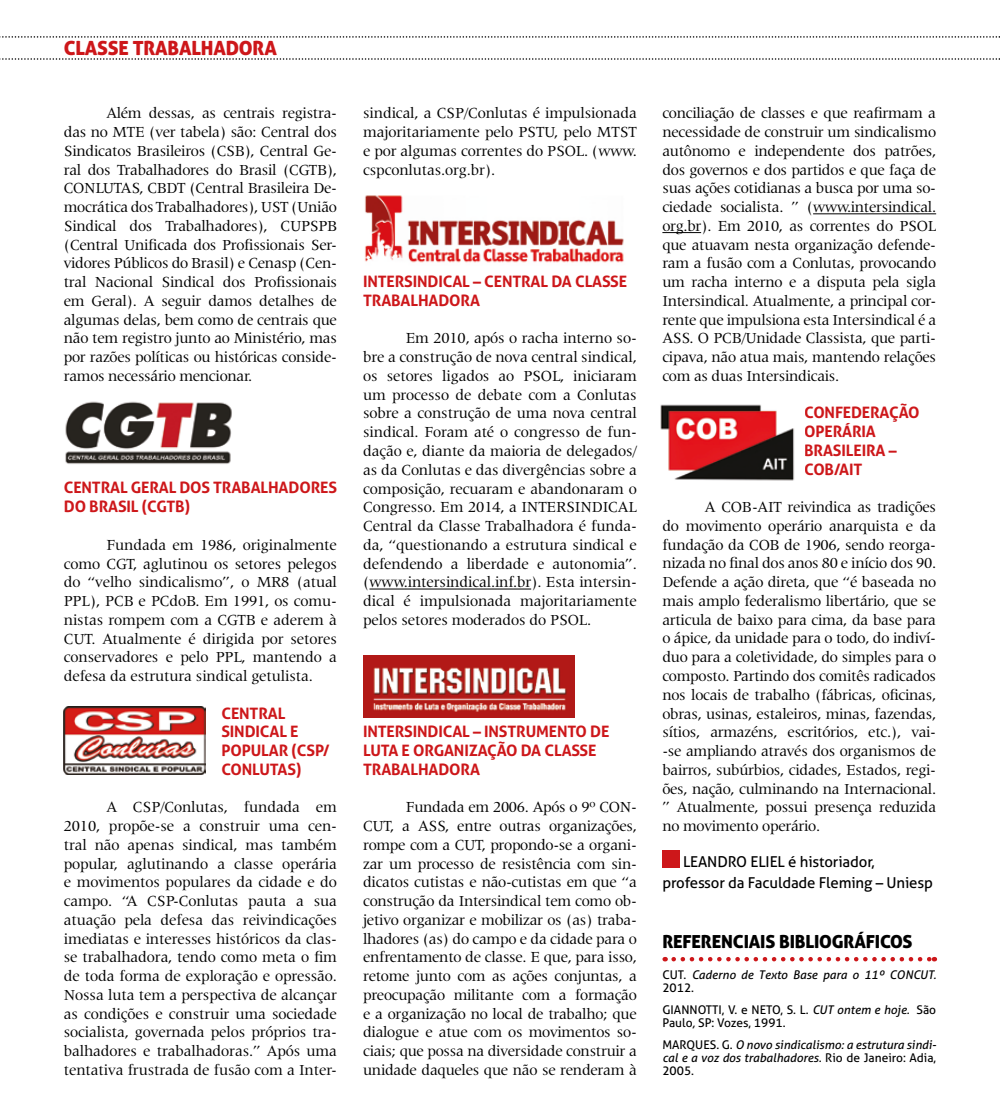
<style>
.page{position:relative;width:1000px;height:1117px;background:#fff}
.page>*{position:absolute;margin:0;border:0;box-sizing:border-box;transform-origin:0 0}
.t1{font:19.5px "Aller Display";letter-spacing:-.01em;color:#cd171a}
.t2{font:18px "Aller Display";letter-spacing:-.01em;color:#000}
.t3{font:15.75px/18.8px "Latin 725 BT";letter-spacing:-.015em;color:#000;text-align:justify}
.t4{font:700 15.75px/18.8px "Aller";letter-spacing:-.01em;color:#cd171a}
.t5{font:15px/21px "Aller";letter-spacing:-.01em;color:#000}
.t6{font:italic 12px/13.2px "Aller";color:#000}
.t7{font:12px/13.2px "Aller";color:#000}
.s1{font-style:normal}
.s2{font-style:italic}
</style>
<div class="page">
<hr style="left:369px;top:588px;width:162px;height:1px;background:#000">
<hr style="left:812px;top:213px;width:123px;height:1px;background:#000">
<hr style="left:662px;top:232px;width:39px;height:1px;background:#000">
<div style="left:662px;top:850px;width:17px;height:17px;background:#cd171a"></div>
<svg style="left:0;top:36px;width:999px;height:2px"></svg>
<svg style="left:0;top:58px;width:999px;height:2px"></svg>
<svg style="left:673px;top:957px;width:261px;height:4px"></svg>
<img style="left:64px;top:706px;width:141px;height:68px">
<img style="left:363px;top:655px;width:211px;height:63px">
<img style="left:365px;top:195px;width:259px;height:68px">
<img style="left:660px;top:404px;width:135px;height:77px">
<img style="left:65px;top:401px;width:167px;height:63px">
<p class="t1" style="left:64px;top:35px;width:214px">CLASSE TRABALHADORA</p>
<p class="t3" style="left:64px;top:104px;width:275px;text-indent:43px">Além dessas, as centrais registra&shy;das no MTE (ver tabela) são: Central dos Sindicatos Brasileiros (CSB), Central Ge&shy;ral dos Trabalhadores do Brasil (CGTB), CONLUTAS, CBDT (Central Brasileira De&shy;mocrática dos Trabalhadores), UST (União Sindical dos Trabalhadores), CUPSPB (Central Unificada dos Profissionais Ser&shy;vidores Públicos do Brasil) e Cenasp (Cen&shy;tral Nacional Sindical dos Profissionais em Geral). A seguir damos detalhes de algumas delas, bem como de centrais que não tem registro junto ao Ministério, mas por razões políticas ou históricas conside&shy;ramos necessário mencionar.</p>
<p class="t4" style="left:64px;top:478px;width:275px">CENTRAL GERAL DOS TRABALHADORES<br>DO BRASIL (CGTB)</p>
<p class="t3" style="left:64px;top:535px;width:275px;text-indent:43px">Fundada em 1986, originalmente como CGT, aglutinou os setores pelegos do “velho sindicalismo”, o MR8 (atual PPL), PCB e PCdoB. Em 1991, os comu&shy;nistas rompem com a CGTB e aderem à CUT. Atualmente é dirigida por setores conservadores e pelo PPL, mantendo a defesa da estrutura sindical getulista.</p>
<p class="t4" style="left:221px;top:703px;width:110px">CENTRAL<br>SINDICAL E<br>POPULAR (CSP/<br>CONLUTAS)</p>
<p class="t3" style="left:64px;top:797px;width:275px;text-indent:43px">A CSP/Conlutas, fundada em 2010, propõe-se a construir uma cen&shy;tral não apenas sindical, mas também popular, aglutinando a classe operária e movimentos populares da cidade e do campo. “A CSP-Conlutas pauta a sua atuação pela defesa das reivindicações imediatas e interesses históricos da clas&shy;se trabalhadora, tendo como meta o fim de toda forma de exploração e opressão.<br>Nossa luta tem a perspectiva de alcançar as condições e construir uma sociedade socialista, governada pelos próprios tra&shy;balhadores e trabalhadoras.” Após uma tentativa frustrada de fusão com a Inter-</p>
<p class="t3" style="left:363px;top:104px;width:275px">sindical, a CSP/Conlutas é impulsionada majoritariamente pelo PSTU, pelo MTST e por algumas correntes do PSOL. (www. cspconlutas.org.br).</p>
<p class="t4" style="left:363px;top:272px;width:265px">INTERSINDICAL – CENTRAL DA CLASSE<br>TRABALHADORA</p>
<p class="t3" style="left:363px;top:329px;width:275px;text-indent:43px">Em 2010, após o racha interno so&shy;bre a construção de nova central sindical, os setores ligados ao PSOL, iniciaram um processo de debate com a Conlutas sobre a construção de uma nova central sindical. Foram até o congresso de fun&shy;dação e, diante da maioria de delegados/ as da Conlutas e das divergências sobre a composição, recuaram e abandonaram o Congresso. Em 2014, a INTERSINDICAL Central da Classe Trabalhadora é funda&shy;da, “questionando a estrutura sindical e defendendo a liberdade e autonomia”. (www.intersindical.inf.br). Esta intersin&shy;dical é impulsionada majoritariamente pelos setores moderados do PSOL.</p>
<p class="t4" style="left:363px;top:722px;width:248px">INTERSINDICAL – INSTRUMENTO DE<br>LUTA E ORGANIZAÇÃO DA CLASSE<br>TRABALHADORA</p>
<p class="t3" style="left:363px;top:797px;width:275px;text-indent:43px">Fundada em 2006. Após o 9º CON-CUT, a ASS, entre outras organizações, rompe com a CUT, propondo-se a organi&shy;zar um processo de resistência com sin&shy;dicatos cutistas e não-cutistas em que “a construção da Intersindical tem como ob&shy;jetivo organizar e mobilizar os (as) traba&shy;lhadores (as) do campo e da cidade para o enfrentamento de classe. E que, para isso, retome junto com as ações conjuntas, a preocupação militante com a formação e a organização no local de trabalho; que dialogue e atue com os movimentos so&shy;ciais; que possa na diversidade construir a unidade daqueles que não se renderam à</p>
<p class="t3" style="left:662px;top:104px;width:275px">conciliação de classes e que reafirmam a necessidade de construir um sindicalismo autônomo e independente dos patrões, dos governos e dos partidos e que faça de suas ações cotidianas a busca por uma so&shy;ciedade socialista. ” (www.intersindical. org.br). Em 2010, as correntes do PSOL que atuavam nesta organização defende&shy;ram a fusão com a Conlutas, provocando um racha interno e a disputa pela sigla Intersindical. Atualmente, a principal cor&shy;rente que impulsiona esta Intersindical é a ASS. O PCB/Unidade Classista, que parti&shy;cipava, não atua mais, mantendo relações com as duas Intersindicais.</p>
<p class="t4" style="left:804px;top:403px;width:117px">CONFEDERAÇÃO<br>OPERÁRIA<br>BRASILEIRA –<br>COB/AIT</p>
<p class="t3" style="left:662px;top:497px;width:275px;text-indent:43px">A COB-AIT reivindica as tradições do movimento operário anarquista e da fundação da COB de 1906, sendo reorga&shy;nizada no final dos anos 80 e início dos 90.<br>Defende a ação direta, que “é baseada no mais amplo federalismo libertário, que se articula de baixo para cima, da base para o ápice, da unidade para o todo, do indiví&shy;duo para a coletividade, do simples para o composto. Partindo dos comitês radicados nos locais de trabalho (fábricas, oficinas, obras, usinas, estaleiros, minas, fazendas, sítios, armazéns, escritórios, etc.), vai--se ampliando através dos organismos de bairros, subúrbios, cidades, Estados, regi&shy;ões, nação, culminando na Internacional. ” Atualmente, possui presença reduzida no movimento operário.</p>
<p class="t5" style="left:662px;top:851px;width:272px;text-indent:21px">leanDro eliel é historiador, professor da Faculdade Fleming – Uniesp</p>
<p class="t2" style="left:662px;top:930px;width:252px">REFERENCIAIS BIBLIOGRÁFICOS</p>
<p class="t6" style="left:662px;top:968px;width:275px"><span class="s1">CUT.</span> Caderno de Texto Base para o 11º CONCUT.<br><span class="s1">2012.</span></p>
<p class="t7" style="left:662px;top:1003px;width:275px">GiannoTTi, v. e neTo, s. l. <span class="s2">CUT ontem e hoje.</span> São<br>Paulo<span class="s2">,</span> SP: Vozes, 1991.</p>
<p class="t6" style="left:662px;top:1037px;width:275px;text-align:justify"><span class="s1">MarQUes. G.</span> O novo sindicalismo: a estrutura sindi&shy;cal e a voz dos trabalhadores. <span class="s1">Rio de Janeiro: Adia, 2005.</span></p>
</div>
